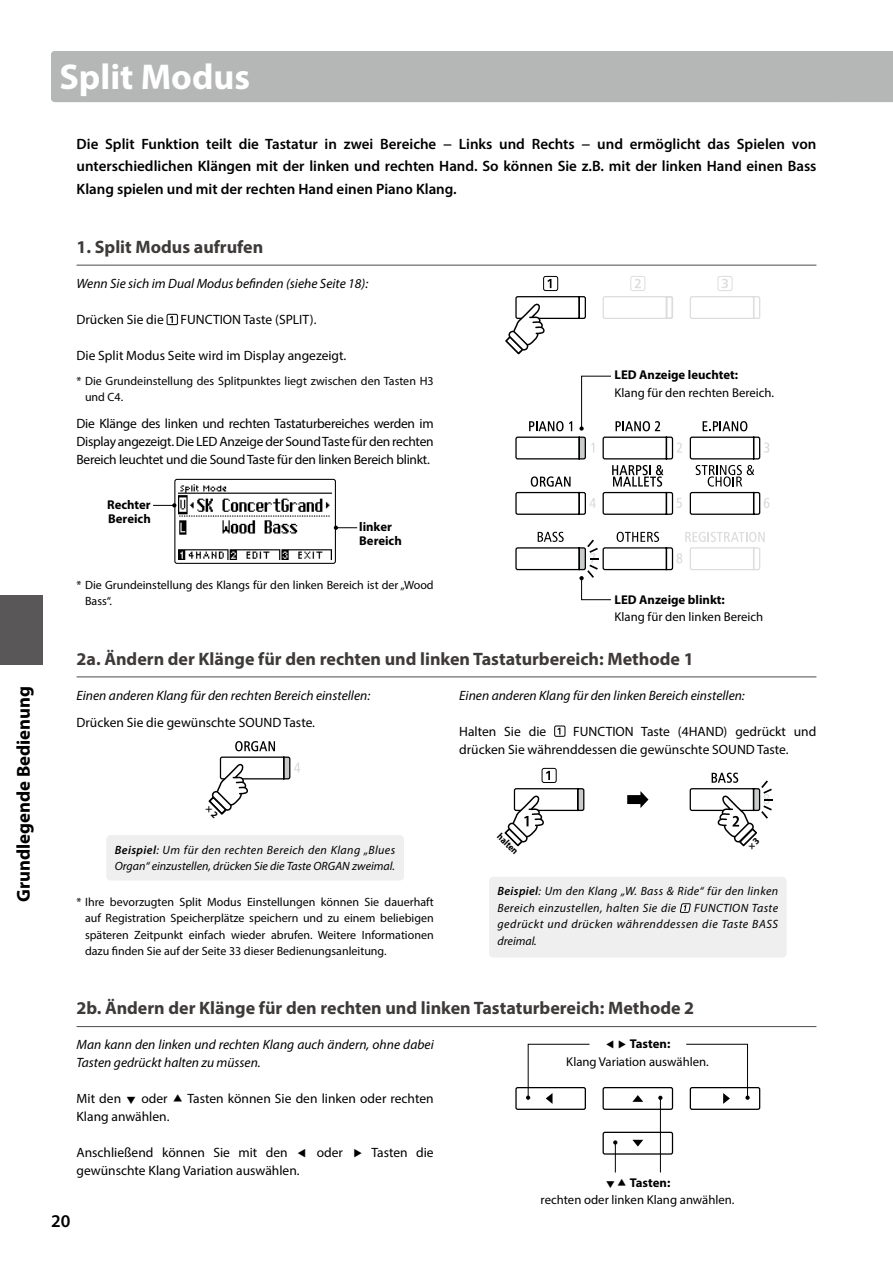
<style>
.page{position:relative;width:893px;height:1263px;background:#fff}
.page>*{position:absolute;margin:0;border:0;box-sizing:border-box;transform-origin:0 0}
.t1{font:700 24px "Myriad Pro";color:#fff}
.t2{font:700 18.75px "Myriad Pro";color:#000}
.t3{font:700 18px "Myriad Pro";color:#3e3a39}
.t4{font:600 18px "Myriad Pro";color:#000}
.t5{font:600 15px/22.5px "Myriad Pro";color:#000;text-align:justify}
.t6{font:13.5px/18px "Myriad Pro";color:#000;text-align:justify}
.t7{font:italic 13.5px/18px "Myriad Pro";color:#000}
.t8{font:12.75px "Myriad Pro";color:#000}
.t9{font:700 12.75px/13.5px "Myriad Pro";color:#000}
.t10{font:12px/16.5px "Myriad Pro";color:#000}
.t11{font:italic 12px/16.5px "Myriad Pro";letter-spacing:.03em;color:#000}
.t12{font:italic 12px/16.5px "Myriad Pro";color:#000}
.t13{font:700 9.75px "Myriad Pro";color:#000;scale:.9 1}
.s1{font-weight:600}
</style>
<div class="page">
<div style="left:0;top:595px;width:43px;height:69px;background:#595757"></div>
<div style="left:51px;top:51px;width:842px;height:51px;background:#b5b6b6"></div>
<hr style="left:77px;top:265px;width:739px;height:1px;background:#595757">
<hr style="left:77px;top:676px;width:739px;height:1px;background:#595757">
<hr style="left:77px;top:1026px;width:739px;height:1px;background:#595757">
<div style="left:167px;top:314px;width:11px;height:11px;border:1px solid #000"></div>
<svg style="left:170px;top:316px;width:3px;height:7px"></svg>
<img style="left:179px;top:484px;width:153px;height:76px">
<div style="left:174px;top:479px;width:162px;height:85px;border:1px solid #000;border-radius:2px"></div>
<svg style="left:153px;top:503px;width:23px;height:4px"></svg>
<svg style="left:334px;top:526px;width:23px;height:4px"></svg>
<div style="left:106px;top:835px;width:298px;height:45px;background:#efefef;border-radius:4px"></div>
<div style="left:718px;top:276px;width:14px;height:15px;border:1px solid #dcdddd;border-radius:2px"></div>
<svg style="left:722px;top:279px;width:6px;height:9px"></svg>
<div style="left:630px;top:276px;width:15px;height:15px;border:1px solid #dcdddd;border-radius:2px"></div>
<svg style="left:635px;top:279px;width:6px;height:9px"></svg>
<div style="left:543px;top:276px;width:15px;height:15px;border:1px solid #000;border-radius:2px"></div>
<svg style="left:547px;top:279px;width:4px;height:9px"></svg>
<svg style="left:690px;top:296px;width:71px;height:23px"></svg>
<svg style="left:602px;top:296px;width:71px;height:23px"></svg>
<svg style="left:505px;top:296px;width:81px;height:58px"></svg>
<svg style="left:515px;top:375px;width:167px;height:140px"></svg>
<svg style="left:689px;top:421px;width:80px;height:94px"></svg>
<svg style="left:515px;top:532px;width:250px;height:68px"></svg>
<div style="left:554px;top:726px;width:11px;height:11px;border:1px solid #000"></div>
<div style="left:542px;top:768px;width:15px;height:15px;border:1px solid #000;border-radius:2px"></div>
<svg style="left:546px;top:771px;width:4px;height:9px"></svg>
<svg style="left:627px;top:791px;width:21px;height:17px"></svg>
<svg style="left:504px;top:788px;width:81px;height:58px"></svg>
<div style="left:489px;top:877px;width:298px;height:80px;background:#efefef;border-radius:4px"></div>
<svg style="left:680px;top:903px;width:11px;height:10px"></svg>
<svg style="left:632px;top:1095px;width:11px;height:7px"></svg>
<svg style="left:632px;top:1140px;width:11px;height:6px"></svg>
<div style="left:515px;top:1087px;width:71px;height:23px;border:1px solid #000;border-radius:2px"></div>
<div style="left:603px;top:1087px;width:70px;height:23px;border:1px solid #000;border-radius:2px"></div>
<div style="left:690px;top:1087px;width:70px;height:23px;border:1px solid #000;border-radius:2px"></div>
<div style="left:603px;top:1132px;width:70px;height:22px;border:1px solid #000;border-radius:2px"></div>
<svg style="left:526px;top:1043px;width:64px;height:61px"></svg>
<svg style="left:686px;top:1043px;width:64px;height:61px"></svg>
<svg style="left:658px;top:1096px;width:4px;height:4px"></svg>
<hr style="left:660px;top:1097px;width:1px;height:75px;background:#000">
<svg style="left:613px;top:1140px;width:4px;height:4px"></svg>
<hr style="left:615px;top:1141px;width:1px;height:31px;background:#000">
<svg style="left:208px;top:741px;width:92px;height:74px"></svg>
<svg style="left:689px;top:773px;width:84px;height:74px"></svg>
<h1 class="t1" style="left:60px;top:63px;width:129px">Split Modus</h1>
<h2 class="t2" style="left:11px;top:902px;width:218px;rotate:-90deg">Grundlegende Bedienung</h2>
<p class="t5" style="left:77px;top:132px;width:741px">Die Split Funktion teilt die Tastatur in zwei Bereiche − Links und Rechts − und ermöglicht das Spielen von unterschiedlichen Klängen mit der linken und rechten Hand. So können Sie z.B. mit der linken Hand einen Bass Klang spielen und mit der rechten Hand einen Piano Klang.</p>
<h3 class="t3" style="left:77px;top:235px;width:188px">1. Split Modus aufrufen</h3>
<p class="t7" style="left:77px;top:274px;width:293px">Wenn Sie sich im Dual Modus befinden (siehe Seite 18):</p>
<p class="t6" style="left:77px;top:310px;width:242px">Drücken Sie die FUNCTION Taste (SPLIT).</p>
<p class="t6" style="left:77px;top:346px;width:271px">Die Split Modus Seite wird im Display angezeigt.</p>
<p class="t10" style="left:85px;top:372px;width:350px;text-indent:-9px">* Die Grundeinstellung des Splitpunktes liegt zwischen den Tasten H3 und C4.</p>
<p class="t6" style="left:77px;top:415px;width:359px">Die Klänge des linken und rechten Tastaturbereiches werden im Display angezeigt. Die LED Anzeige der Sound Taste für den rechten Bereich leuchtet und die Sound Taste für den linken Bereich blinkt.</p>
<p class="t9" style="left:107px;top:498px;width:45px">Rechter<br>Bereich</p>
<p class="t9" style="left:359px;top:520px;width:44px">linker<br>Bereich</p>
<p class="t10" style="left:85px;top:576px;width:350px;text-indent:-9px">* Die Grundeinstellung des Klangs für den linken Bereich ist der „Wood<br>Bass“.</p>
<p class="t9" style="left:614px;top:368px;width:125px">LED Anzeige leuchtet:</p>
<p class="t8" style="left:614px;top:384px;width:161px">Klang für den rechten Bereich.</p>
<p class="t9" style="left:614px;top:592px;width:112px">LED Anzeige blinkt:</p>
<p class="t8" style="left:614px;top:609px;width:150px">Klang für den linken Bereich</p>
<h3 class="t3" style="left:77px;top:647px;width:619px">2a. Ändern der Klänge für den rechten und linken Tastaturbereich: Methode 1</h3>
<p class="t7" style="left:77px;top:686px;width:295px">Einen anderen Klang für den rechten Bereich einstellen:</p>
<p class="t6" style="left:77px;top:713px;width:240px">Drücken Sie die gewünschte SOUND Taste.</p>
<p class="t7" style="left:459px;top:686px;width:287px">Einen anderen Klang für den linken Bereich einstellen:</p>
<p class="t6" style="left:459px;top:722px;width:89px">Halten Sie die</p>
<p class="t6" style="left:459px;top:722px;width:359px;text-indent:114px">FUNCTION Taste (4HAND) gedrückt und drücken Sie währenddessen die gewünschte SOUND Taste.</p>
<p class="t12" style="left:115px;top:841px;width:282px"><span class="s1">Beispiel</span>: Um für den rechten Bereich den Klang „Blues<br>Organ“ einzustellen, drücken Sie die Taste ORGAN zweimal.</p>
<p class="t10" style="left:85px;top:893px;width:350px;text-align:justify;text-indent:-9px">* Ihre bevorzugten Split Modus Einstellungen können Sie dauerhaft auf Registration Speicherplätze speichern und zu einem beliebigen späteren Zeitpunkt einfach wieder abrufen. Weitere Informationen dazu finden Sie auf der Seite 33 dieser Bedienungsanleitung.</p>
<p class="t13" style="left:503px;top:830px;width:29px;rotate:45deg">halten</p>
<p class="t11" style="left:497px;top:883px;width:282px"><span class="s1">Beispiel</span>: Um den Klang „W. Bass &amp; Ride“ für den linken<br>Bereich einzustellen, halten Sie die</p>
<p class="t11" style="left:497px;top:899px;width:282px;text-align:justify;text-indent:197px">FUNCTION Taste gedrückt und drücken währenddessen die Taste BASS dreimal.</p>
<h3 class="t3" style="left:77px;top:996px;width:619px">2b. Ändern der Klänge für den rechten und linken Tastaturbereich: Methode 2</h3>
<p class="t7" style="left:77px;top:1035px;width:359px">Man kann den linken und rechten Klang auch ändern, ohne dabei<br>Tasten gedrückt halten zu müssen.</p>
<p class="t6" style="left:77px;top:1089px;width:46px">Mit den</p>
<p class="t6" style="left:141px;top:1089px;width:28px">oder</p>
<p class="t6" style="left:187px;top:1089px;width:248px">Tasten können Sie den linken oder rechten</p>
<p class="t6" style="left:77px;top:1107px;width:94px">Klang anwählen.</p>
<p class="t6" style="left:77px;top:1143px;width:213px">Anschließend können Sie mit den</p>
<p class="t6" style="left:317px;top:1143px;width:28px">oder</p>
<p class="t6" style="left:371px;top:1143px;width:64px">Tasten die</p>
<p class="t6" style="left:77px;top:1161px;width:225px">gewünschte Klang Variation auswählen.</p>
<p class="t9" style="left:630px;top:1037px;width:42px">Tasten:</p>
<p class="t8" style="left:566px;top:1053px;width:144px">Klang Variation auswählen.</p>
<p class="t9" style="left:630px;top:1175px;width:42px">Tasten:</p>
<p class="t8" style="left:541px;top:1192px;width:195px">rechten oder linken Klang anwählen.</p>
<h3 class="t4" style="left:51px;top:1209px;width:21px">20</h3>
</div>
